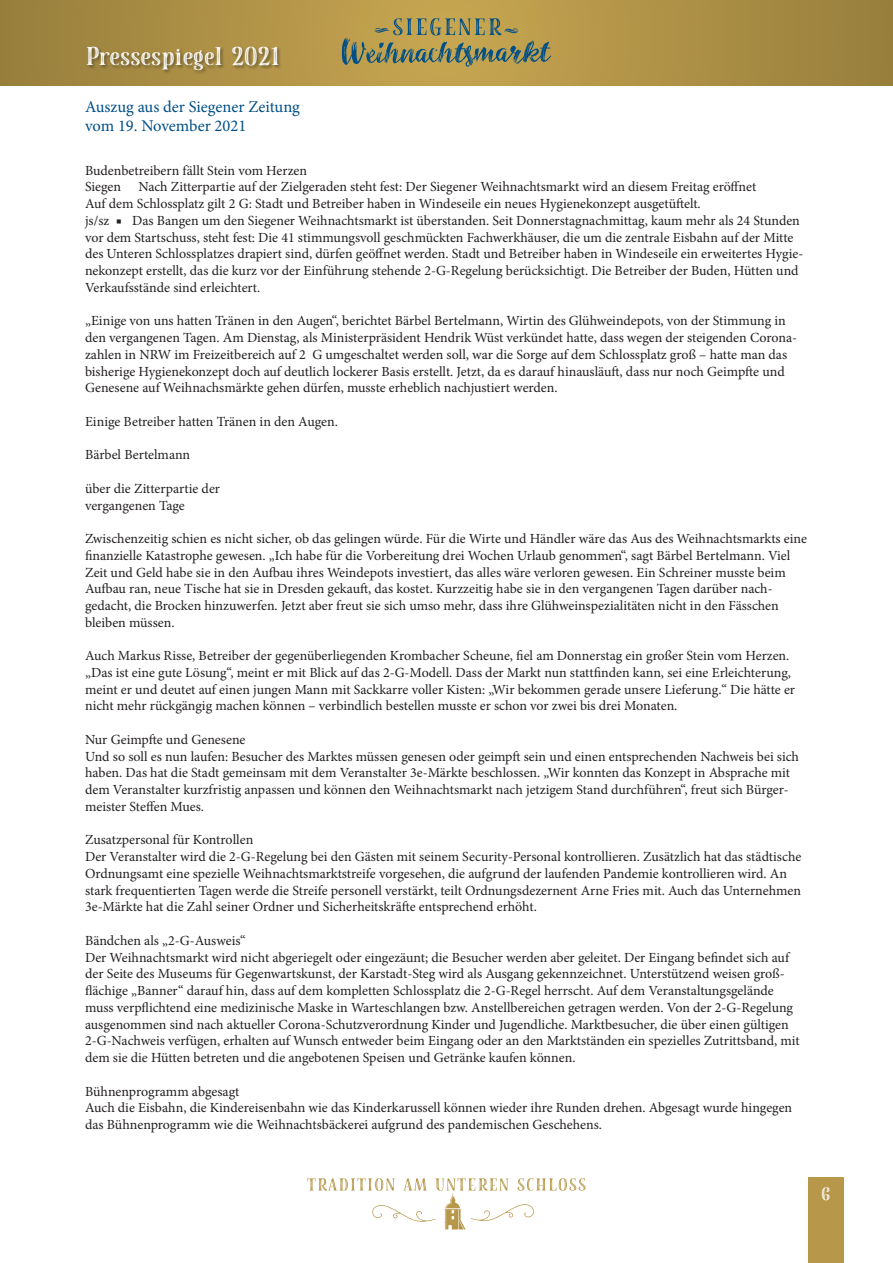
<style>
.page{position:relative;width:893px;height:1263px;background:#fff}
.page>*{position:absolute;margin:0;border:0;box-sizing:border-box;transform-origin:0 0}
.t1{font:25.8px "LP Serif Inline";color:#fff}
.t2{font:18px "LP Serif Inline";color:#fff}
.t3{font:16.5px/19.8px "Minion Pro";color:#004f87}
.t4{font:13.95px/16.8px "Minion Pro";color:#231f20}
</style>
<div class="page">
<svg style="left:0;top:0;width:893px;height:85px;background:#ac8f45"></svg>
<div style="left:808px;top:1178px;width:36px;height:85px;background:#b7984a"></div>
<div style="left:86px;top:46px;width:197px;height:29px;background:#231f20;opacity:.5"></div>
<svg style="left:307px;top:1178px;width:279px;height:51px"></svg>
<svg style="left:342px;top:18px;width:209px;height:49px;background:#999059"></svg>
<h1 class="t1" style="left:85px;top:38px;width:196px">Pressespiegel 2021</h1>
<p class="t3" style="left:85px;top:96px;width:216px">Auszug aus der Siegener Zeitung vom 19. November 2021</p>
<p class="t4" style="left:85px;top:162px;width:720px">Budenbetreibern fällt Stein vom Herzen<br>Siegen Nach Zitterpartie auf der Zielgeraden steht fest: Der Siegener Weihnachtsmarkt wird an diesem Freitag eröffnet<br>Auf dem Schlossplatz gilt 2 G: Stadt und Betreiber haben in Windeseile ein neues Hygienekonzept ausgetüftelt.<br>js/sz ■ Das Bangen um den Siegener Weihnachtsmarkt ist überstanden. Seit Donnerstagnachmittag, kaum mehr als 24 Stunden vor dem Startschuss, steht fest: Die 41 stimmungsvoll geschmückten Fachwerkhäuser, die um die zentrale Eisbahn auf der Mitte des Unteren Schlossplatzes drapiert sind, dürfen geöffnet werden. Stadt und Betreiber haben in Windeseile ein erweitertes Hygie&shy;nekonzept erstellt, das die kurz vor der Einführung stehende 2-G-Regelung berücksichtigt. Die Betreiber der Buden, Hütten und Verkaufsstände sind erleichtert.</p>
<p class="t4" style="left:85px;top:313px;width:713px">„Einige von uns hatten Tränen in den Augen“, berichtet Bärbel Bertelmann, Wirtin des Glühweindepots, von der Stimmung in den vergangenen Tagen. Am Dienstag, als Ministerpräsident Hendrik Wüst verkündet hatte, dass wegen der steigenden Corona&shy;zahlen in NRW im Freizeitbereich auf 2 G umgeschaltet werden soll, war die Sorge auf dem Schlossplatz groß – hatte man das bisherige Hygienekonzept doch auf deutlich lockerer Basis erstellt. Jetzt, da es darauf hinausläuft, dass nur noch Geimpfte und Genesene auf Weihnachsmärkte gehen dürfen, musste erheblich nachjustiert werden.</p>
<p class="t4" style="left:85px;top:413px;width:254px">Einige Betreiber hatten Tränen in den Augen.</p>
<p class="t4" style="left:85px;top:446px;width:107px">Bärbel Bertelmann</p>
<p class="t4" style="left:85px;top:480px;width:137px">über die Zitterpartie der vergangenen Tage</p>
<p class="t4" style="left:85px;top:530px;width:723px">Zwischenzeitig schien es nicht sicher, ob das gelingen würde. Für die Wirte und Händler wäre das Aus des Weihnachtsmarkts eine finanzielle Katastrophe gewesen. „Ich habe für die Vorbereitung drei Wochen Urlaub genommen“, sagt Bärbel Bertelmann. Viel Zeit und Geld habe sie in den Aufbau ihres Weindepots investiert, das alles wäre verloren gewesen. Ein Schreiner musste beim Aufbau ran, neue Tische hat sie in Dresden gekauft, das kostet. Kurzzeitig habe sie in den vergangenen Tagen darüber nach&shy;gedacht, die Brocken hinzuwerfen. Jetzt aber freut sie sich umso mehr, dass ihre Glühweinspezialitäten nicht in den Fässchen bleiben müssen.</p>
<p class="t4" style="left:85px;top:647px;width:711px">Auch Markus Risse, Betreiber der gegenüberliegenden Krombacher Scheune, fiel am Donnerstag ein großer Stein vom Herzen. „Das ist eine gute Lösung“, meint er mit Blick auf das 2-G-Modell. Dass der Markt nun stattfinden kann, sei eine Erleichterung, meint er und deutet auf einen jungen Mann mit Sackkarre voller Kisten: „Wir bekommen gerade unsere Lieferung.“ Die hätte er nicht mehr rückgängig machen können – verbindlich bestellen musste er schon vor zwei bis drei Monaten.</p>
<p class="t4" style="left:85px;top:731px;width:715px">Nur Geimpfte und Genesene<br>Und so soll es nun laufen: Besucher des Marktes müssen genesen oder geimpft sein und einen entsprechenden Nachweis bei sich haben. Das hat die Stadt gemeinsam mit dem Veranstalter 3e-Märkte beschlossen. „Wir konnten das Konzept in Absprache mit dem Veranstalter kurzfristig anpassen und können den Weihnachtsmarkt nach jetzigem Stand durchführen“, freut sich Bürger&shy;meister Steffen Mues.</p>
<p class="t4" style="left:85px;top:831px;width:718px">Zusatzpersonal für Kontrollen<br>Der Veranstalter wird die 2-G-Regelung bei den Gästen mit seinem Security-Personal kontrollieren. Zusätzlich hat das städtische Ordnungsamt eine spezielle Weihnachtsmarktstreife vorgesehen, die aufgrund der laufenden Pandemie kontrollieren wird. An stark frequentierten Tagen werde die Streife personell verstärkt, teilt Ordnungsdezernent Arne Fries mit. Auch das Unternehmen 3e-Märkte hat die Zahl seiner Ordner und Sicherheitskräfte entsprechend erhöht.</p>
<p class="t4" style="left:85px;top:932px;width:716px">Bändchen als „2-G-Ausweis“<br>Der Weihnachtsmarkt wird nicht abgeriegelt oder eingezäunt; die Besucher werden aber geleitet. Der Eingang befindet sich auf der Seite des Museums für Gegenwartskunst, der Karstadt-Steg wird als Ausgang gekennzeichnet. Unterstützend weisen groß&shy;flächige „Banner“ darauf hin, dass auf dem kompletten Schlossplatz die 2-G-Regel herrscht. Auf dem Veranstaltungsgelände muss verpflichtend eine medizinische Maske in Warteschlangen bzw. Anstellbereichen getragen werden. Von der 2-G-Regelung ausgenommen sind nach aktueller Corona-Schutzverordnung Kinder und Jugendliche. Marktbesucher, die über einen gültigen 2-G-Nachweis verfügen, erhalten auf Wunsch entweder beim Eingang oder an den Marktständen ein spezielles Zutrittsband, mit dem sie die Hütten betreten und die angebotenen Speisen und Getränke kaufen können.</p>
<p class="t4" style="left:85px;top:1083px;width:709px">Bühnenprogramm abgesagt<br>Auch die Eisbahn, die Kindereisenbahn wie das Kinderkarussell können wieder ihre Runden drehen. Abgesagt wurde hingegen das Bühnenprogramm wie die Weihnachtsbäckerei aufgrund des pandemischen Geschehens.</p>
<p class="t2" style="left:821px;top:1182px;width:10px">6</p>
</div>
